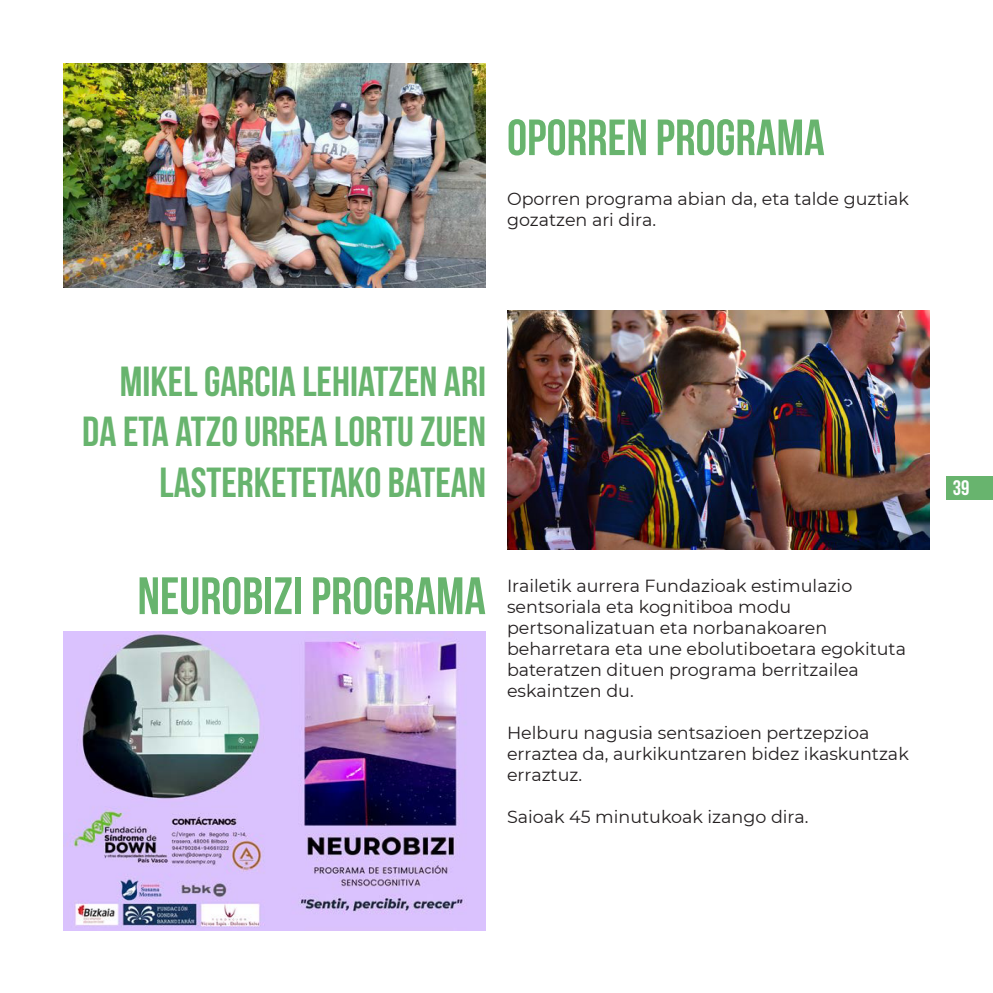
<style>
.page{position:relative;width:993px;height:993px;background:#fff}
.page>*{position:absolute;margin:0;border:0;box-sizing:border-box;transform-origin:0 0}
.t1{font:700 52.5px "Bebas Neue";color:#68b46e}
.t2{font:700 50.75px "Bebas Neue";color:#68b46e}
.t3{font:700 42px/50.4px "Bebas Neue";color:#68b46e;text-align:right}
.t4{font:700 21px "Bebas Neue";color:#fff}
.t5{font:17.5px/21px "Montserrat";color:#231f20}
</style>
<div class="page">
<div style="left:945px;top:476px;width:47px;height:24px;background:#68b46e"></div>
<img style="left:507px;top:310px;width:422px;height:239px">
<img style="left:63px;top:631px;width:422px;height:298px">
<img style="left:63px;top:63px;width:423px;height:225px">
<p class="t2" style="left:507px;top:110px;width:319px">OPORREN PROGRAMA</p>
<p class="t5" style="left:507px;top:188px;width:403px">Oporren programa abian da, eta talde guztiak gozatzen ari dira.</p>
<p class="t3" style="left:82px;top:355px;width:405px">MIKEL GARCIA LEHIATZEN ARI<br>DA ETA ATZO URREA LORTU ZUEN<br>LASTERKETETAKO BATEAN</p>
<p class="t1" style="left:137px;top:567px;width:350px">NEUROBIZI PROGRAMA</p>
<p class="t5" style="left:507px;top:574px;width:400px">Irailetik aurrera Fundazioak estimulazio sentsoriala eta kognitiboa modu pertsonalizatuan eta norbanakoaren beharretara eta une ebolutiboetara egokituta bateratzen dituen programa berritzailea eskaintzen du.</p>
<p class="t5" style="left:507px;top:721px;width:403px">Helburu nagusia sentsazioen pertzepzioa erraztea da, aurkikuntzaren bidez ikaskuntzak erraztuz.</p>
<p class="t5" style="left:507px;top:805px;width:303px">Saioak 45 minutukoak izango dira.</p>
<p class="t4" style="left:952px;top:476px;width:18px">39</p>
</div>
